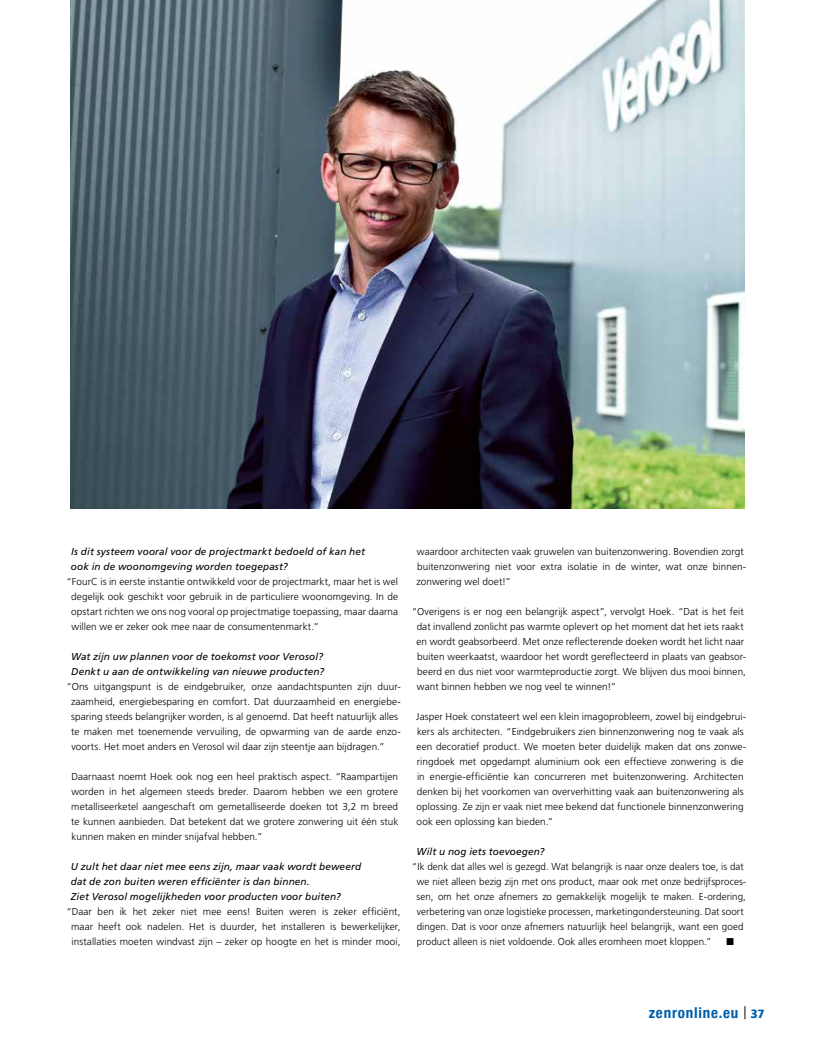
<style>
.page{position:relative;width:815px;height:1053px;background:#fff}
.page>*{position:absolute;margin:0;border:0;box-sizing:border-box;transform-origin:0 0}
.t1{font:700 condensed 15px "Helvetica Neue";letter-spacing:.05em;color:#005fac}
.t2{font:300 10px/15px "Frutiger LT Std";letter-spacing:.005em;color:#000}
.t3{font:italic 10px/15px "Frutiger LT Std";letter-spacing:.015em;color:#000}
.t4{font:10px "Zapf Dingbats ITC";color:#000}
.s1{font-family:"Trade Gothic LT Std";font-weight:300;font-stretch:normal;font-size:17.5px;color:#000}
.s2{font-family:"Quay Sans ITC Std";font-weight:900;font-stretch:normal;font-size:12.5px}
</style>
<div class="page">
<img style="left:71px;top:0;width:673px;height:508px">
<p class="t3" style="left:71px;top:543px;width:296px">Is dit systeem vooral voor de projectmarkt bedoeld of kan het ook in de woonomgeving worden toegepast?</p>
<p class="t2" style="left:71px;top:573px;width:328px;text-align:justify;text-indent:-5px">“FourC is in eerste instantie ontwikkeld voor de projectmarkt, maar het is wel degelijk ook geschikt voor gebruik in de particuliere woonomgeving. In de opstart richten we ons nog vooral op projectmatige toepassing, maar daarna willen we er zeker ook mee naar de consumentenmarkt.”</p>
<p class="t3" style="left:71px;top:648px;width:255px">Wat zijn uw plannen voor de toekomst voor Verosol?<br>Denkt u aan de ontwikkeling van nieuwe producten?</p>
<p class="t2" style="left:71px;top:678px;width:331px;text-indent:-5px">“Ons uitgangspunt is de eindgebruiker, onze aandachtspunten zijn duur&shy;zaamheid, energiebesparing en comfort. Dat duurzaamheid en energiebe&shy;sparing steeds belangrijker worden, is al genoemd. Dat heeft natuurlijk alles te maken met toenemende vervuiling, de opwarming van de aarde enzo&shy;voorts. Het moet anders en Verosol wil daar zijn steentje aan bijdragen.”</p>
<p class="t2" style="left:71px;top:768px;width:329px;text-align:justify">Daarnaast noemt Hoek ook nog een heel praktisch aspect. “Raampartijen worden in het algemeen steeds breder. Daarom hebben we een grotere metalliseerketel aangeschaft om gemetalliseerde doeken tot 3,2 m breed te kunnen aanbieden. Dat betekent dat we grotere zonwering uit één stuk kunnen maken en minder snijafval hebben.”</p>
<p class="t3" style="left:71px;top:858px;width:292px">U zult het daar niet mee eens zijn, maar vaak wordt beweerd dat de zon buiten weren efficiënter is dan binnen.<br>Ziet Verosol mogelijkheden voor producten voor buiten?</p>
<p class="t2" style="left:66px;top:903px;width:336px;text-align:center">“Daar ben ik het zeker niet mee eens! Buiten weren is zeker efficiënt, maar heeft ook nadelen. Het is duurder, het installeren is bewerkelijker, installaties moeten windvast zijn – zeker op hoogte en het is minder mooi,</p>
<p class="t2" style="left:416px;top:543px;width:330px">waardoor architecten vaak gruwelen van buitenzonwering. Bovendien zorgt buitenzonwering niet voor extra isolatie in de winter, wat onze binnen&shy;zonwering wel doet!”</p>
<p class="t2" style="left:417px;top:603px;width:331px;text-indent:-5px">“Overigens is er nog een belangrijk aspect”, vervolgt Hoek. “Dat is het feit dat invallend zonlicht pas warmte oplevert op het moment dat het iets raakt en wordt geabsorbeerd. Met onze reflecterende doeken wordt het licht naar buiten weerkaatst, waardoor het wordt gereflecteerd in plaats van geabsor&shy;beerd en dus niet voor warmteproductie zorgt. We blijven dus mooi binnen, want binnen hebben we nog veel te winnen!”</p>
<p class="t2" style="left:416px;top:708px;width:331px">Jasper Hoek constateert wel een klein imagoprobleem, zowel bij eindgebrui&shy;kers als architecten. “Eindgebruikers zien binnenzonwering nog te vaak als een decoratief product. We moeten beter duidelijk maken dat ons zonwe&shy;ringdoek met opgedampt aluminium ook een effectieve zonwering is die in energie-efficiëntie kan concurreren met buitenzonwering. Architecten denken bij het voorkomen van oververhitting vaak aan buitenzonwering als oplossing. Ze zijn er vaak niet mee bekend dat functionele binnenzonwering ook een oplossing kan bieden.”</p>
<p class="t3" style="left:417px;top:843px;width:129px">Wilt u nog iets toevoegen?</p>
<p class="t2" style="left:417px;top:858px;width:331px;text-indent:-5px">“Ik denk dat alles wel is gezegd. Wat belangrijk is naar onze dealers toe, is dat we niet alleen bezig zijn met ons product, maar ook met onze bedrijfsproces&shy;sen, om het onze afnemers zo gemakkelijk mogelijk te maken. E-ordering, verbetering van onze logistieke processen, marketingondersteuning. Dat soort dingen. Dat is voor onze afnemers natuurlijk heel belangrijk, want een goed product alleen is niet voldoende. Ook alles eromheen moet kloppen.”</p>
<p class="t4" style="left:726px;top:936px;width:9px">■</p>
<h1 class="t1" style="left:649px;top:999px;width:118px">zenronline.eu <span class="s1">|</span> <span class="s2">37</span></h1>
</div>
